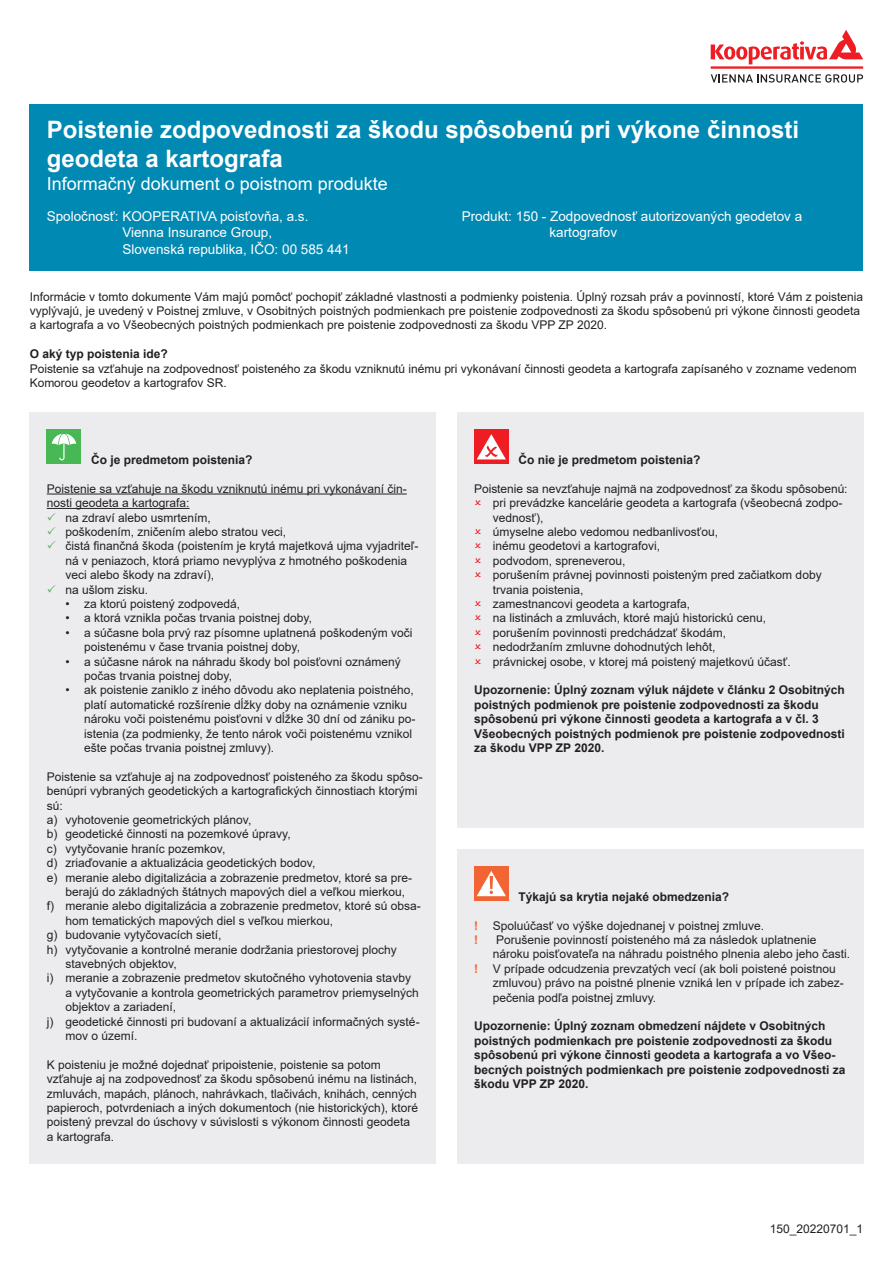
<style>
.page{position:relative;width:893px;height:1263px;background:#fff}
.page>*{position:absolute;margin:0;border:0;box-sizing:border-box;transform-origin:0 0}
.Názov_poistenia{font:700 24px "Arial";color:#fff}
.Podnadpis_poistenia{font:18px "Arial";color:#fff}
.Kooperativa_údaje_v{font:13.5px "Arial";color:#fff}
.Text_regular{font:12px/14.4px "Arial";color:#231f20}
.Text_regular-2{font:700 12px/14.4px "Arial";color:#231f20}
.Text_bold{font:700 12px "Arial";color:#231f20}
.t1{font:700 12px "Arial";color:#f26433}
.s1{color:#40ae49}
.s2{font-weight:700;color:#f26433}
</style>
<div class="page">
<svg style="left:711px;top:30px;width:152px;height:34px"></svg>
<hr style="left:711px;top:66px;width:152px;height:3px;background:#ee1d23">
<svg style="left:711px;top:74px;width:152px;height:9px"></svg>
<div style="left:30px;top:104px;width:833px;height:167px;background:#0089b2"></div>
<div style="left:30px;top:413px;width:406px;height:751px;background:#ececee"></div>
<div style="left:47px;top:430px;width:34px;height:34px;background:#47b853"></div>
<svg style="left:52px;top:434px;width:24px;height:26px"></svg>
<hr style="left:47px;top:494px;width:360px;height:1px;background:#231f20">
<hr style="left:47px;top:508px;width:143px;height:1px;background:#231f20">
<div style="left:457px;top:413px;width:406px;height:415px;background:#ececee"></div>
<div style="left:474px;top:430px;width:34px;height:34px;background:#ee1d23"></div>
<svg style="left:477px;top:434px;width:29px;height:25px"></svg>
<div style="left:457px;top:849px;width:406px;height:315px;background:#ececee"></div>
<div style="left:474px;top:866px;width:34px;height:35px;background:#f26433"></div>
<svg style="left:477px;top:871px;width:29px;height:25px"></svg>
<p class="Názov_poistenia" style="left:47px;top:113px;width:754px">Poistenie zodpovednosti za škodu spôsobenú pri výkone činnosti</p>
<p class="Názov_poistenia" style="left:47px;top:142px;width:238px">geodeta a kartografa</p>
<p class="Podnadpis_poistenia" style="left:47px;top:172px;width:343px">Informačný dokument o poistnom produkte</p>
<p class="Kooperativa_údaje_v" style="left:47px;top:207px;width:263px">Spoločnosť: KOOPERATIVA poisťovňa, a.s.</p>
<p class="Kooperativa_údaje_v" style="left:462px;top:207px;width:342px">Produkt: 150 - Zodpovednosť autorizovaných geodetov a</p>
<p class="Kooperativa_údaje_v" style="left:550px;top:223px;width:69px">kartografov</p>
<p class="Kooperativa_údaje_v" style="left:122px;top:223px;width:151px">Vienna Insurance Group,</p>
<p class="Kooperativa_údaje_v" style="left:122px;top:240px;width:229px">Slovenská republika, IČO: 00 585 441</p>
<p class="Text_regular" style="left:30px;top:289px;width:835px">Informácie v tomto dokumente Vám majú pomôcť pochopiť základné vlastnosti a podmienky poistenia. Úplný rozsah práv a povinností, ktoré Vám z poistenia</p>
<p class="Text_regular" style="left:30px;top:303px;width:832px">vyplývajú, je uvedený v Poistnej zmluve, v Osobitných poistných podmienkach pre poistenie zodpovednosti za škodu spôsobenú pri výkone činnosti geodeta</p>
<p class="Text_regular" style="left:30px;top:318px;width:579px">a kartografa a vo Všeobecných poistných podmienkach pre poistenie zodpovednosti za škodu VPP ZP 2020.</p>
<p class="Text_regular-2" style="left:30px;top:347px;width:140px">O aký typ poistenia ide?</p>
<p class="Text_regular" style="left:30px;top:361px;width:828px">Poistenie sa vzťahuje na zodpovednosť poisteného za škodu vzniknutú inému pri vykonávaní činnosti geodeta a kartografa zapísaného v zozname vedenom</p>
<p class="Text_regular" style="left:30px;top:375px;width:198px">Komorou geodetov a kartografov SR.</p>
<p class="Text_bold" style="left:91px;top:451px;width:163px">Čo je predmetom poistenia?</p>
<p class="Text_regular" style="left:47px;top:481px;width:362px">Poistenie sa vzťahuje na škodu vzniknutú inému pri vykonávaní čin&shy;nosti geodeta a kartografa:</p>
<p class="Text_regular" style="left:47px;top:510px;width:166px"><span class="s1">✓</span> na zdraví alebo usmrtením,</p>
<p class="Text_regular" style="left:47px;top:524px;width:241px"><span class="s1">✓</span> poškodením, zničením alebo stratou veci,</p>
<p class="Text_regular" style="left:65px;top:539px;width:354px;text-indent:-19px"><span class="s1">✓</span> čistá finančná škoda (poistením je krytá majetková ujma vyjadriteľ&shy;ná v peniazoch, ktorá priamo nevyplýva z hmotného poškodenia veci alebo škody na zdraví),</p>
<p class="Text_regular" style="left:47px;top:582px;width:103px"><span class="s1">✓</span> na ušlom zisku.</p>
<p class="Text_regular" style="left:65px;top:596px;width:176px">• za ktorú poistený zodpovedá,</p>
<p class="Text_regular" style="left:65px;top:611px;width:248px">• a ktorá vznikla počas trvania poistnej doby,</p>
<p class="Text_regular" style="left:84px;top:625px;width:330px;text-indent:-19px">• a súčasne bola prvý raz písomne uplatnená poškodeným voči poistenému v čase trvania poistnej doby,</p>
<p class="Text_regular" style="left:84px;top:654px;width:318px;text-indent:-19px">• a súčasne nárok na náhradu škody bol poisťovni oznámený počas trvania poistnej doby,</p>
<p class="Text_regular" style="left:84px;top:683px;width:333px;text-indent:-19px">• ak poistenie zaniklo z iného dôvodu ako neplatenia poistného, platí automatické rozšírenie dĺžky doby na oznámenie vzniku nároku voči poistenému poisťovni v dĺžke 30 dní od zániku po&shy;istenia (za podmienky, že tento nárok voči poistenému vznikol ešte počas trvania poistnej zmluvy).</p>
<p class="Text_regular" style="left:47px;top:769px;width:377px">Poistenie sa vzťahuje aj na zodpovednosť poisteného za škodu spôso&shy;benúpri vybraných geodetických a kartografických činnostiach ktorými sú:</p>
<p class="Text_regular" style="left:47px;top:812px;width:206px">a) vyhotovenie geometrických plánov,</p>
<p class="Text_regular" style="left:47px;top:827px;width:245px">b) geodetické činnosti na pozemkové úpravy,</p>
<p class="Text_regular" style="left:47px;top:841px;width:180px">c) vytyčovanie hraníc pozemkov,</p>
<p class="Text_regular" style="left:47px;top:856px;width:270px">d) zriaďovanie a aktualizácia geodetických bodov,</p>
<p class="Text_regular" style="left:65px;top:870px;width:348px;text-indent:-19px">e) meranie alebo digitalizácia a zobrazenie predmetov, ktoré sa pre&shy;berajú do základných štátnych mapových diel a veľkou mierkou,</p>
<p class="Text_regular" style="left:65px;top:899px;width:357px;text-indent:-19px">f) meranie alebo digitalizácia a zobrazenie predmetov, ktoré sú obsa&shy;hom tematických mapových diel s veľkou mierkou,</p>
<p class="Text_regular" style="left:47px;top:928px;width:176px">g) budovanie vytyčovacích sietí,</p>
<p class="Text_regular" style="left:65px;top:942px;width:333px;text-indent:-19px">h) vytyčovanie a kontrolné meranie dodržania priestorovej plochy stavebných objektov,</p>
<p class="Text_regular" style="left:65px;top:971px;width:355px;text-indent:-19px">i) meranie a zobrazenie predmetov skutočného vyhotovenia stavby a vytyčovanie a kontrola geometrických parametrov priemyselných objektov a zariadení,</p>
<p class="Text_regular" style="left:65px;top:1014px;width:356px;text-indent:-19px">j) geodetické činnosti pri budovaní a aktualizácií informačných systé&shy;mov o území.</p>
<p class="Text_regular" style="left:47px;top:1057px;width:372px">K poisteniu je možné dojednať pripoistenie, poistenie sa potom vzťahuje aj na zodpovednosť za škodu spôsobenú inému na listinách, zmluvách, mapách, plánoch, nahrávkach, tlačivách, knihách, cenných</p>
<p class="Text_regular" style="left:47px;top:1100px;width:373px">papieroch, potvrdeniach a iných dokumentoch (nie historických), ktoré</p>
<p class="Text_regular" style="left:47px;top:1115px;width:365px">poistený prevzal do úschovy v súvislosti s výkonom činnosti geodeta</p>
<p class="Text_regular" style="left:47px;top:1129px;width:69px">a kartografa.</p>
<p class="Text_bold" style="left:518px;top:451px;width:184px">Čo nie je predmetom poistenia?</p>
<p class="Text_regular" style="left:474px;top:481px;width:375px">Poistenie sa nevzťahuje najmä na zodpovednosť za škodu spôsobenú:</p>
<p class="Text_regular" style="left:493px;top:496px;width:351px">pri prevádzke kancelárie geodeta a kartografa (všeobecná zodpo&shy;vednosť),</p>
<p class="Text_regular" style="left:493px;top:524px;width:227px">úmyselne alebo vedomou nedbanlivosťou,</p>
<p class="Text_regular" style="left:493px;top:539px;width:169px">inému geodetovi a kartografovi,</p>
<p class="Text_regular" style="left:493px;top:553px;width:134px">podvodom, spreneverou,</p>
<p class="Text_regular" style="left:493px;top:568px;width:330px">porušením právnej povinnosti poisteným pred začiatkom doby trvania poistenia,</p>
<p class="Text_regular" style="left:493px;top:596px;width:199px">zamestnancovi geodeta a kartografa,</p>
<p class="Text_regular" style="left:493px;top:611px;width:275px">na listinách a zmluvách, ktoré majú historickú cenu,</p>
<p class="Text_regular" style="left:493px;top:625px;width:235px">porušením povinnosti predchádzať škodám,</p>
<p class="Text_regular" style="left:493px;top:640px;width:224px">nedodržaním zmluvne dohodnutých lehôt,</p>
<p class="Text_regular" style="left:493px;top:654px;width:299px">právnickej osobe, v ktorej má poistený majetkovú účasť.</p>
<p class="Text_regular-2" style="left:474px;top:683px;width:372px">Upozornenie: Úplný zoznam výluk nájdete v článku 2 Osobitných poistných podmienok pre poistenie zodpovednosti za škodu spôsobenú pri výkone činnosti geodeta a kartografa a v čl. 3<br>Všeobecných poistných podmienok pre poistenie zodpovednosti za škodu VPP ZP 2020.</p>
<p class="Text_bold" style="left:518px;top:888px;width:212px">Týkajú sa krytia nejaké obmedzenia?</p>
<p class="Text_regular" style="left:474px;top:918px;width:291px"><span class="s2">!</span> Spoluúčasť vo výške dojednanej v poistnej zmluve.</p>
<p class="t1" style="left:474px;top:931px;width:5px">!</p>
<p class="Text_regular" style="left:493px;top:932px;width:359px">Porušenie povinností poisteného má za následok uplatnenie nároku poisťovateľa na náhradu poistného plnenia alebo jeho časti.</p>
<p class="Text_regular" style="left:493px;top:961px;width:352px;text-indent:-19px"><span class="s2">!</span> V prípade odcudzenia prevzatých vecí (ak boli poistené poistnou zmluvou) právo na poistné plnenie vzniká len v prípade ich zabez&shy;pečenia podľa poistnej zmluvy.</p>
<p class="Text_regular-2" style="left:474px;top:1019px;width:373px">Upozornenie: Úplný zoznam obmedzení nájdete v Osobitných poistných podmienkach pre poistenie zodpovednosti za škodu spôsobenú pri výkone činnosti geodeta a kartografa a vo Všeo&shy;becných poistných podmienkach pre poistenie zodpovednosti za škodu VPP ZP 2020.</p>
<p class="Text_regular" style="left:770px;top:1222px;width:95px">150_20220701_1</p>
</div>
